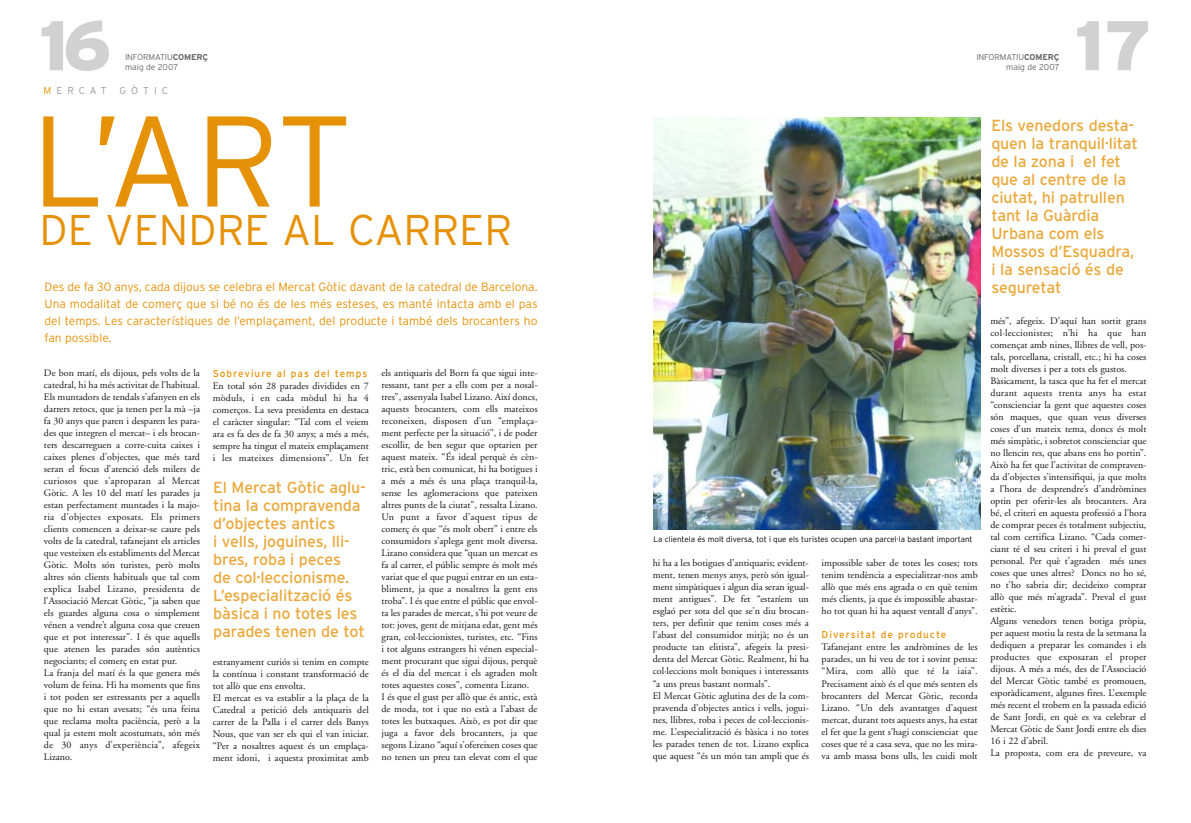
<style>
.page{position:relative;width:1191px;height:823px;background:#fff}
.page>*{position:absolute;margin:0;border:0;box-sizing:border-box;transform-origin:0 0}
.t1{font:300 128.7px "Interstate";color:#e69209}
.t2{font:900 70px "Interstate";color:#d1d1d1}
.t3{font:300 42.9px "Interstate";color:#e69209}
.t4{font:16px/18px "Interstate";letter-spacing:-.01em;color:#eba83b}
.t5{font:300 12px/17px "Interstate";color:#e69209;text-align:justify}
.t6{font:10px/12px "Adobe Garamond";color:#1a1a1a}
.t7{font:10px "Interstate";letter-spacing:.1em;color:#e69209}
.t8{font:300 10px "Interstate";letter-spacing:.5em;color:#999}
.t9{font:300 8.5px/10.2px "Interstate";letter-spacing:-.015em;color:#666;text-align:right}
.t10{font:300 8px "Interstate";color:#000}
.s1{font-weight:700}
.s2{color:#e69209}
</style>
<div class="page">
<img style="left:653px;top:117px;width:327px;height:412px">
<h2 class="t2" style="left:39px;top:5px;width:74px">16</h2>
<p class="t9" style="left:125px;top:62px;width:55px">maig de 2007</p>
<p class="t9" style="left:976px;top:52px;width:85px">INFORMATIU<span class="s1">COMERÇ </span>maig de 2007</p>
<p class="t9" style="left:125px;top:52px;width:85px">INFORMATIU<span class="s1">COMERÇ</span></p>
<p class="t8" style="left:44px;top:85px;width:65px"><span class="s2">M</span>ERCAT</p>
<p class="t8" style="left:120px;top:85px;width:50px">GÒTIC</p>
<h2 class="t2" style="left:1074px;top:5px;width:79px">17</h2>
<h1 class="t1" style="left:31px;top:87px;width:322px">L’ART</h1>
<h3 class="t3" style="left:39px;top:205px;width:474px">DE VENDRE AL CARRER</h3>
<p class="t5" style="left:45px;top:278px;width:494px">Des de fa 30 anys, cada dijous se celebra el Mercat Gòtic davant de la catedral de Barcelona.<br>Una modalitat de comerç que si bé no és de les més esteses, es manté intacta amb el pas del temps. Les característiques de l’emplaçament, del producte i també dels brocanters ho fan possible.</p>
<p class="t6" style="left:44px;top:367px;width:158px">De bon matí, els dijous, pels volts de la catedral, hi ha més activitat de l’habitual.<br>Els muntadors de tendals s’afanyen en els darrers retocs, que ja tenen per la mà –ja fa 30 anys que paren i desparen les para&shy;des que integren el mercat– i els brocan&shy;ters descarreguen a corre-cuita caixes i caixes plenes d’objectes, que més tard seran el focus d’atenció dels milers de curiosos que s’aproparan al Mercat Gòtic. A les 10 del matí les parades ja estan perfectament muntades i la majo&shy;ria d’objectes exposats. Els primers clients comencen a deixar-se caure pels volts de la catedral, tafanejant els articles que vesteixen els establiments del Mercat Gòtic. Molts són turistes, però molts altres són clients habituals que tal com explica Isabel Lizano, presidenta de l’Associació Mercat Gòtic, “ja saben que els guardes alguna cosa o simplement vénen a vendre’t alguna cosa que creuen que et pot interessar”. I és que aquells que atenen les parades són autèntics negociants; el comerç en estat pur.<br>La franja del matí és la que genera més volum de feina. Hi ha moments que fins i tot poden ser estressants per a aquells que no hi estan avesats; “és una feina que reclama molta paciència, però a la qual ja estem molt acostumats, són més de 30 anys d’experiència”, afegeix Lizano.</p>
<p class="t7" style="left:213px;top:367px;width:156px">Sobreviure al pas del temps</p>
<p class="t6" style="left:213px;top:380px;width:158px;text-align:justify">En total són 28 parades dividides en 7 mòduls, i en cada mòdul hi ha 4 comerços. La seva presidenta en destaca el caràcter singular: “Tal com el veiem ara es fa des de fa 30 anys; a més a més, sempre ha tingut el mateix emplaçament i les mateixes dimensions”. Un fet</p>
<h3 class="t4" style="left:213px;top:478px;width:154px">El Mercat Gòtic aglu&shy;tina la compravenda d’objectes antics<br>i vells, joguines, lli&shy;bres, roba i peces<br>de col·leccionisme.<br>L’especialització és bàsica i no totes les parades tenen de tot</h3>
<p class="t6" style="left:213px;top:656px;width:158px">estranyament curiós si tenim en compte la contínua i constant transformació de tot allò que ens envolta.<br>El mercat es va establir a la plaça de la Catedral a petició dels antiquaris del carrer de la Palla i el carrer dels Banys Nous, que van ser els qui el van iniciar. “Per a nosaltres aquest és un emplaça&shy;ment idoni, i aquesta proximitat amb</p>
<p class="t6" style="left:381px;top:367px;width:158px">els antiquaris del Born fa que sigui inte&shy;ressant, tant per a ells com per a nosal&shy;tres”, assenyala Isabel Lizano. Així doncs, aquests brocanters, com ells mateixos reconeixen, disposen d’un “emplaça&shy;ment perfecte per la situació”, i de poder escollir, de ben segur que optarien per aquest mateix. “És ideal perquè és cèn&shy;tric, està ben comunicat, hi ha botigues i a més a més és una plaça tranquil·la, sense les aglomeracions que pateixen altres punts de la ciutat”, ressalta Lizano.<br>Un punt a favor d’aquest tipus de comerç és que “és molt obert” i entre els consumidors s’aplega gent molt diversa.<br>Lizano considera que “quan un mercat es fa al carrer, el públic sempre és molt més variat que el que pugui entrar en un esta&shy;bliment, ja que a nosaltres la gent ens troba”. I és que entre el públic que envol&shy;ta les parades de mercat, s’hi pot veure de tot: joves, gent de mitjana edat, gent més gran, col·leccionistes, turistes, etc. “Fins i tot alguns estrangers hi vénen especial&shy;ment procurant que sigui dijous, perquè és el dia del mercat i els agraden molt totes aquestes coses”, comenta Lizano.<br>I és que el gust per allò que és antic, està de moda, tot i que no està a l’abast de totes les butxaques. Això, es pot dir que juga a favor dels brocanters, ja que segons Lizano “aquí s’ofereixen coses que no tenen un preu tan elevat com el que</p>
<p class="t10" style="left:653px;top:534px;width:320px">La clientela és molt diversa, tot i que els turistes ocupen una parcel·la bastant important</p>
<p class="t6" style="left:653px;top:557px;width:158px">hi ha a les botigues d’antiquaris; evident&shy;ment, tenen menys anys, però són igual&shy;ment simpàtiques i algun dia seran igual&shy;ment antigues”. De fet “estaríem un esglaó per sota del que se’n diu brocan&shy;ters, per definir que tenim coses més a l’abast del consumidor mitjà; no és un producte tan elitista”, afegeix la presi&shy;denta del Mercat Gòtic. Realment, hi ha col·leccions molt boniques i interessants “a uns preus bastant normals”.<br>El Mercat Gòtic aglutina des de la com&shy;pravenda d’objectes antics i vells, jogui&shy;nes, llibres, roba i peces de col·leccionis&shy;me. L’especialització és bàsica i no totes les parades tenen de tot. Lizano explica que aquest “és un món tan ampli que és</p>
<p class="t6" style="left:821px;top:557px;width:158px;text-align:justify">impossible saber de totes les coses; tots tenim tendència a especialitzar-nos amb allò que més ens agrada o en què tenim més clients, ja que és impossible abastar&shy;ho tot quan hi ha aquest ventall d’anys”.</p>
<p class="t7" style="left:821px;top:628px;width:126px">Diversitat de producte</p>
<p class="t6" style="left:821px;top:641px;width:158px;text-align:justify">Tafanejant entre les andròmines de les parades, un hi veu de tot i sovint pensa: “Mira, com allò que té la iaia”.<br>Precisament això és el que més senten els brocanters del Mercat Gòtic, recorda Lizano. “Un dels avantatges d’aquest mercat, durant tots aquests anys, ha estat el fet que la gent s’hagi conscienciat que coses que té a casa seva, que no les mira&shy;va amb massa bons ulls, les cuidi molt</p>
<h3 class="t4" style="left:991px;top:116px;width:148px">Els venedors desta&shy;quen la tranquil·litat de la zona i el fet que al centre de la ciutat, hi patrullen tant la Guàrdia<br>Urbana com els<br>Mossos d’Esquadra, i la sensació és de seguretat</h3>
<p class="t6" style="left:990px;top:315px;width:158px">més”, afegeix. D’aquí han sortit grans col·leccionistes; n’hi ha que han començat amb nines, llibres de vell, pos&shy;tals, porcellana, cristall, etc.; hi ha coses molt diverses i per a tots els gustos.<br>Bàsicament, la tasca que ha fet el mercat durant aquests trenta anys ha estat “conscienciar la gent que aquestes coses són maques, que quan veus diverses coses d’un mateix tema, doncs és molt més simpàtic, i sobretot conscienciar que no llencin res, que abans ens ho portin”.<br>Això ha fet que l’activitat de compraven&shy;da d’objectes s’intensifiqui, ja que molts a l’hora de desprendre’s d’andròmines optin per oferir-les als brocanters. Ara bé, el criteri en aquesta professió a l’hora de comprar peces és totalment subjectiu, tal com certifica Lizano. “Cada comer&shy;ciant té el seu criteri i hi preval el gust personal. Per què t’agraden més unes coses que unes altres? Doncs no ho sé, no t’ho sabria dir; decideixo comprar allò que més m’agrada”. Preval el gust estètic.<br>Alguns venedors tenen botiga pròpia, per aquest motiu la resta de la setmana la dediquen a preparar les comandes i els productes que exposaran el proper dijous. A més a més, des de l’Associació del Mercat Gòtic també es promouen, esporàdicament, algunes fires. L’exemple més recent el trobem en la passada edició de Sant Jordi, en què es va celebrar el Mercat Gòtic de Sant Jordi entre els dies 16 i 22 d’abril.<br>La proposta, com era de preveure, va</p>
</div>
